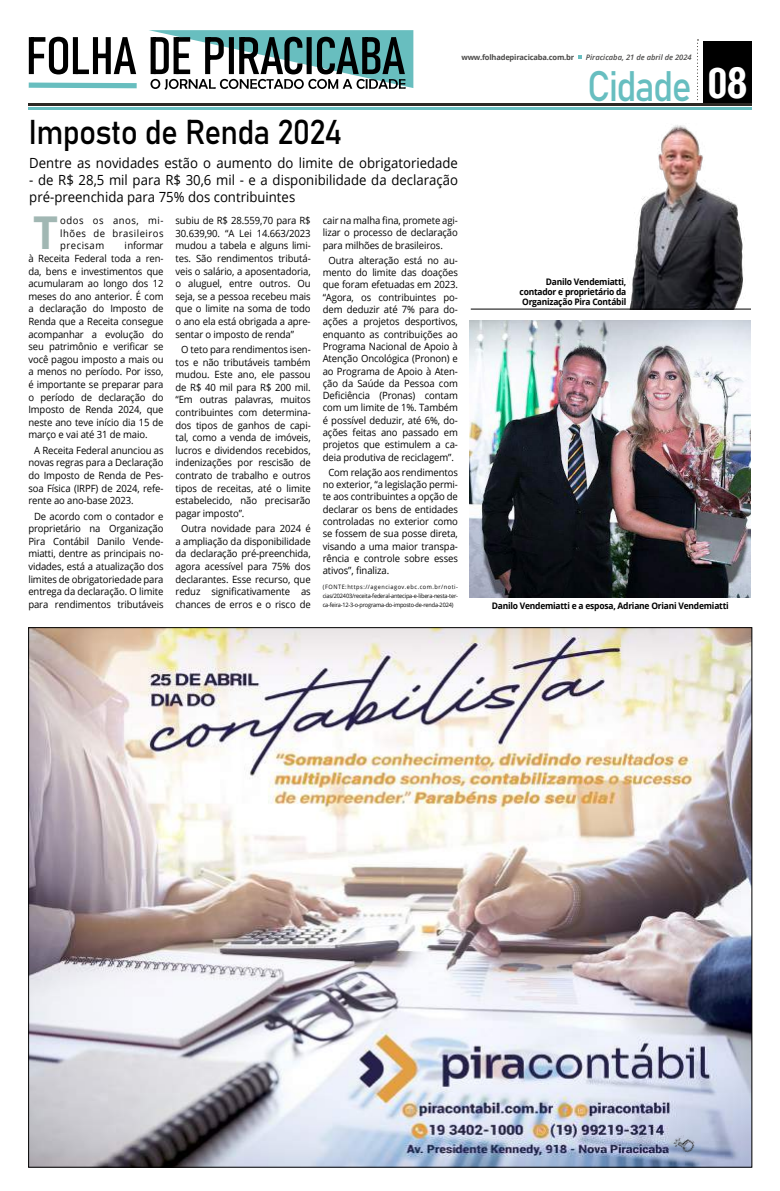
<style>
.page{position:relative;width:780px;height:1191px;background:#fff}
.page>*{position:absolute;margin:0;border:0;box-sizing:border-box;transform-origin:0 0}
.t1{font:700 45.3px "Open Sans";color:#a1b7b3;scale:.95 1}
.t2{font:42.1px "Bahnschrift";letter-spacing:-.045em;color:#67bec0;scale:.89 1}
.t3{font:34px "Bahnschrift";letter-spacing:-.025em;color:#000;scale:.93 1}
.t4{font:14px/17px "Open Sans";color:#000;scale:.94 1}
.t5{font:10px/12.6px "Open Sans";letter-spacing:-.01em;color:#000;text-align:justify;scale:.95 1}
.t6{font:700 9px/10px "Open Sans";letter-spacing:-.025em;color:#000;text-align:justify;scale:.94 1}
.t7{font:700 7.6px "Open Sans";letter-spacing:-.025em;color:#4a4948}
.t8{font:italic 600 7.6px "Open Sans";color:#4a4948}
.t9{font:6px/9px "Open Sans";letter-spacing:-.03em;color:#000;text-align:justify;scale:.95 1}
.s1{font-family:"Arena Condensed";font-weight:700;font-size:40.6px;color:#fff}
</style>
<div class="page">
<div style="left:703px;top:41px;width:48px;height:65px;background:#000"></div>
<hr style="left:28px;top:107px;width:723px;height:2px;background:#67bec0">
<hr style="left:28px;top:103px;width:723px;height:3px;background:#2c2824">
<svg style="left:697px;top:39px;width:1px;height:62px"></svg>
<svg style="left:578px;top:55px;width:4px;height:4px"></svg>
<svg style="left:28px;top:30px;width:385px;height:60px"></svg>
<img style="left:30px;top:629px;width:720px;height:536px">
<img style="left:670px;top:1130px;width:28px;height:28px">
<img style="left:470px;top:320px;width:281px;height:277px">
<img style="left:626px;top:125px;width:125px;height:184px">
<hr style="left:470px;top:309px;width:281px;height:1px;background:#000">
<p class="t7" style="left:461px;top:52px;width:114px">www.folhadepiracicaba.com.br</p>
<p class="t8" style="left:586px;top:52px;width:107px">Piracicaba, 21 de abril de 2024</p>
<h3 class="t3" style="left:29px;top:106px;width:339px">Imposto de Renda 2024</h3>
<h3 class="t4" style="left:29px;top:154px;width:457px">Dentre as novidades estão o aumento do limite de obrigatoriedade</h3>
<h3 class="t4" style="left:29px;top:171px;width:457px">- de R$ 28,5 mil para R$ 30,6 mil - e a disponibilidade da declaração pré-preenchida para 75% dos contribuintes</h3>
<h1 class="t1" style="left:33px;top:201px;width:28px">T</h1>
<p class="t5" style="left:60px;top:214px;width:110px">odos os anos, mi&shy;lhões de brasileiros precisam</p>
<p class="t5" style="left:28px;top:239px;width:144px;text-indent:96px">informar à Receita Federal toda a ren&shy;da, bens e investimentos que acumularam ao longo dos 12 meses do ano anterior. É com a declaração do Imposto de Renda que a Receita consegue acompanhar a evolução do seu patrimônio e verificar se você pagou imposto a mais ou a menos no período. Por isso, é importante se preparar para o período de declaração do Imposto de Renda 2024, que neste ano teve início dia 15 de março e vai até 31 de maio.</p>
<p class="t5" style="left:28px;top:443px;width:144px;text-indent:6px">A Receita Federal anunciou as novas regras para a Declaração do Imposto de Renda de Pes&shy;soa Física (IRPF) de 2024, refe&shy;rente ao ano-base 2023.</p>
<p class="t5" style="left:28px;top:509px;width:144px;text-align:center">De acordo com o contador e proprietário na Organização<br>Pira Contábil Danilo Vende&shy;miatti, dentre as principais no&shy;vidades, está a atualização dos limites de obrigatoriedade para entrega da declaração. O limite para rendimentos tributáveis</p>
<p class="t5" style="left:175px;top:214px;width:144px">subiu de R$ 28.559,70 para R$ 30.639,90. “A Lei 14.663/2023 mudou a tabela e alguns limi&shy;tes. São rendimentos tributá&shy;veis o salário, a aposentadoria, o aluguel, entre outros. Ou seja, se a pessoa recebeu mais que o limite na soma de todo o ano ela está obrigada a apre&shy;sentar o imposto de renda”</p>
<p class="t5" style="left:175px;top:343px;width:144px;text-indent:6px">O teto para rendimentos isen&shy;tos e não tributáveis também mudou. Este ano, ele passou de R$ 40 mil para R$ 200 mil. “Em outras palavras, muitos contribuintes com determina&shy;dos tipos de ganhos de capi&shy;tal, como a venda de imóveis, lucros e dividendos recebidos, indenizações por rescisão de contrato de trabalho e outros tipos de receitas, até o limite estabelecido, não precisarão pagar imposto”.</p>
<p class="t5" style="left:175px;top:522px;width:144px;text-align:center">Outra novidade para 2024 é a ampliação da disponibilidade da declaração pré-preenchida, agora acessível para 75% dos declarantes. Esse recurso, que reduz significativamente as chances de erros e o risco de</p>
<p class="t5" style="left:323px;top:214px;width:144px;line-height:12.3px">cair na malha fina, promete agi&shy;lizar o processo de declaração para milhões de brasileiros.</p>
<p class="t5" style="left:323px;top:254px;width:144px;line-height:12.3px;text-align:center">Outra alteração está no au&shy;mento do limite das doações que foram efetuadas em 2023. “Agora, os contribuintes po&shy;dem deduzir até 7% para do&shy;ações a projetos desportivos, enquanto as contribuições ao<br>Programa Nacional de Apoio à<br>Atenção Oncológica (Pronon) e ao Programa de Apoio à Aten&shy;ção da Saúde da Pessoa com<br>Deficiência (Pronas) contam com um limite de 1%. Também é possível deduzir, até 6%, do&shy;ações feitas ano passado em projetos que estimulem a ca&shy;deia produtiva de reciclagem”.</p>
<p class="t5" style="left:323px;top:466px;width:144px;line-height:12.3px;text-indent:6px">Com relação aos rendimentos no exterior, “a legislação permi&shy;te aos contribuintes a opção de declarar os bens de entidades controladas no exterior como se fossem de sua posse direta, visando a uma maior transpa&shy;rência e controle sobre esses ativos”, finaliza.</p>
<p class="t9" style="left:323px;top:582px;width:144px">(FONTE:https://agenciagov.ebc.com.br/noti&shy;cias/202403/receita-federal-antecipa-e-libera-nesta-ter&shy;ca-feira-12-3-o-programa-do-imposto-de-renda-2024)</p>
<h2 class="t2" style="left:587px;top:55px;width:181px">Cidade <span class="s1">08</span></h2>
<p class="t6" style="left:519px;top:276px;width:115px;text-indent:26px">Danilo Vendemiatti, contador e proprietário da Organização Pira Contábil</p>
<p class="t6" style="left:491px;top:600px;width:254px">Danilo Vendemiatti e a esposa, Adriane Oriani Vendemiatti</p>
</div>
